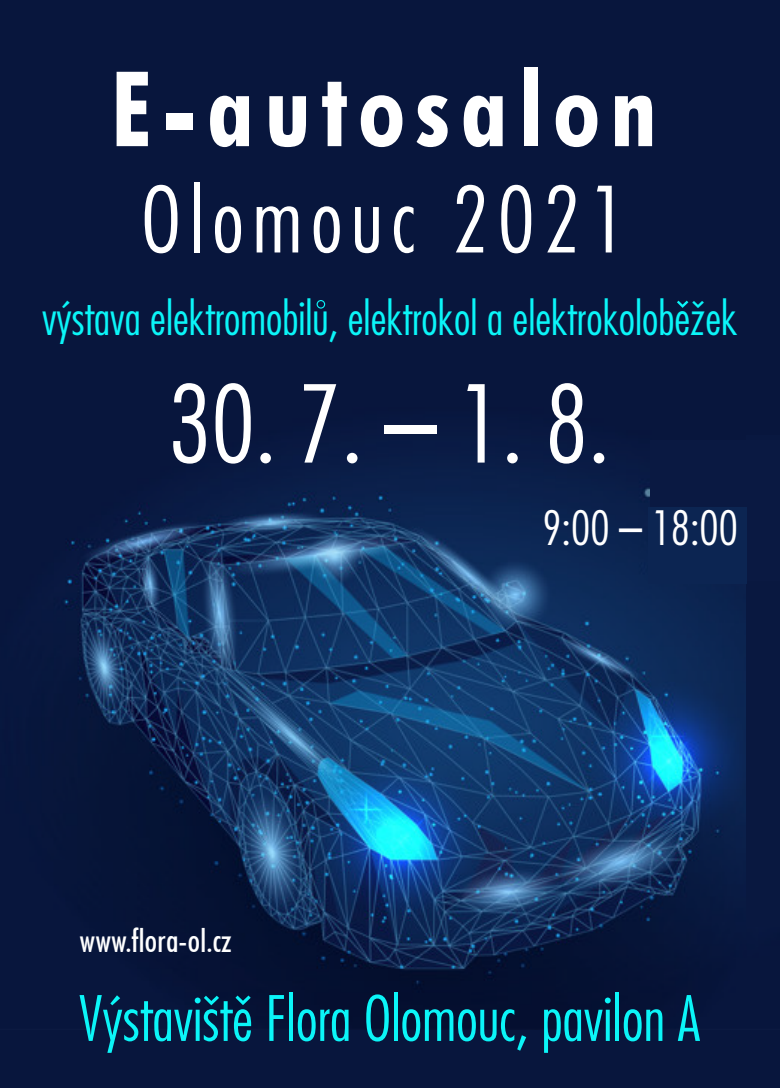
<style>
.page{position:relative;width:780px;height:1088px;background:#fff}
.page>*{position:absolute;margin:0;border:0;box-sizing:border-box;transform-origin:0 0}
.t1{font:700 condensed 104.25px "Futura BT";letter-spacing:.1em;color:#fff}
.t2{font:300 condensed 104px "Futura";color:#fff}
.t3{font:300 condensed 88.62px "Futura";letter-spacing:.1em;color:#fff}
.t4{font:300 condensed 60.88px "Futura";color:#0bf5f8}
.t5{font:300 condensed 46.12px "Futura";color:#fff}
.t6{font:300 condensed 45.88px "Futura";color:#0bf5f8}
.t7{font:500 condensed 32.12px "Futura BT";color:#fff}
</style>
<div class="page">
<div style="left:0;top:0;width:780px;height:448px;background:#08163d"></div>
<div style="left:0;top:899px;width:780px;height:189px;background:#08163d"></div>
<img style="left:0;top:448px;width:746px;height:581px">
<div style="left:746px;top:435px;width:34px;height:491px;background:#091840"></div>
<svg style="left:316px;top:300px;width:9px;height:9px"></svg>
<svg style="left:677px;top:301px;width:11px;height:7px"></svg>
<svg style="left:235px;top:995px;width:16px;height:10px"></svg>
<div style="left:650px;top:440px;width:130px;height:140px;background:#0a1942"></div>
<div style="left:648px;top:508px;width:98px;height:76px;background:#0c2552"></div>
<h1 class="t1" style="left:111px;top:46px;width:547px">E-autosalon</h1>
<h3 class="t3" style="left:141px;top:167px;width:486px">Olomouc 2021</h3>
<p class="t6" style="left:42px;top:291px;width:696px">výstava elektromobilu, elektrokol a elektrokolobežek</p>
<h2 class="t2" style="left:168px;top:363px;width:443px">30. 7. – 1. 8.</h2>
<p class="t7" style="left:80px;top:921px;width:153px">www.flora-ol.cz</p>
<p class="t5" style="left:542px;top:501px;width:197px">9:00 – 18:00</p>
<h3 class="t4" style="left:79px;top:982px;width:622px">Výstavište Flora Olomouc, pavilon A</h3>
</div>
